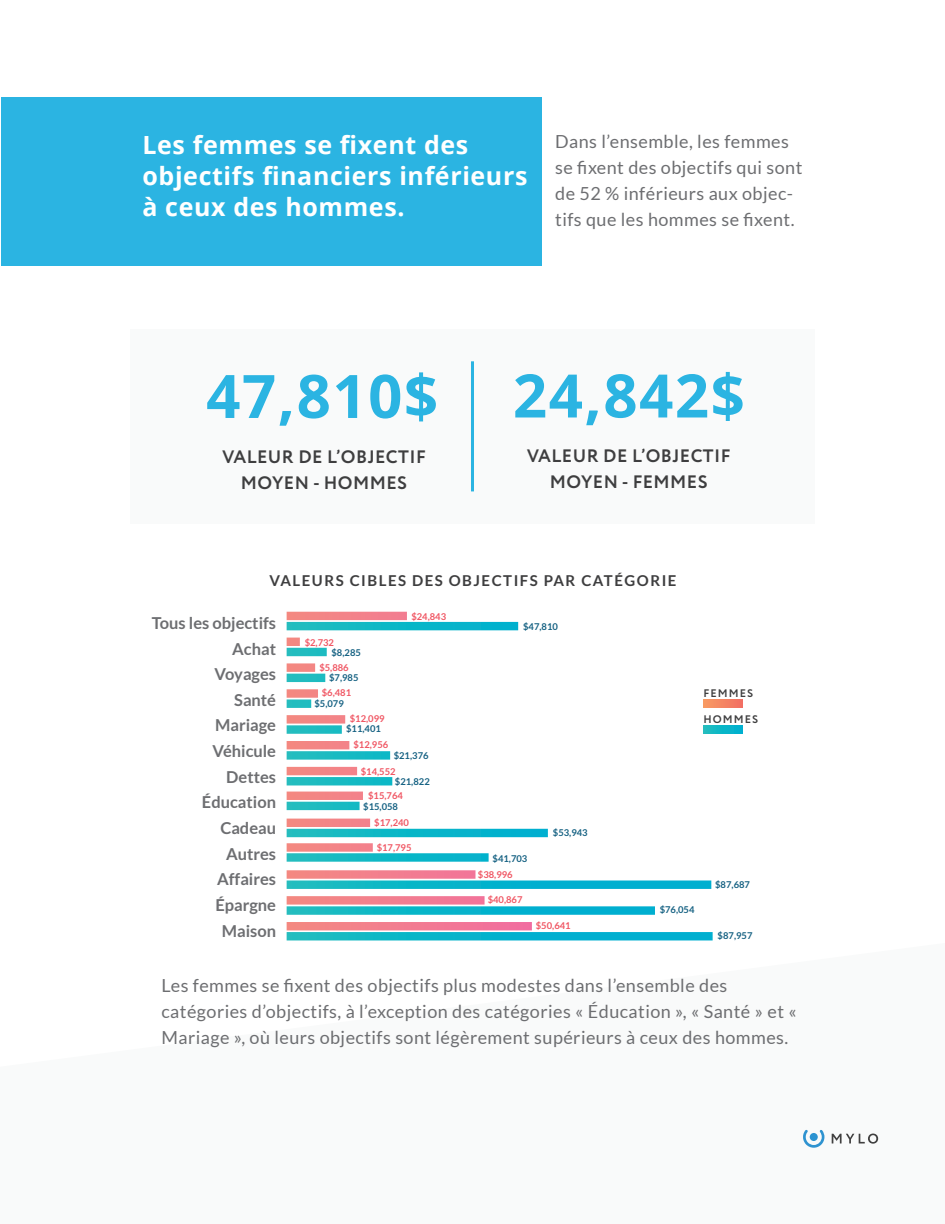
<style>
.page{position:relative;width:945px;height:1224px;background:#fff}
.page>*{position:absolute;margin:0;border:0;box-sizing:border-box;transform-origin:0 0}
.t1{font:700 60px "Open Sans";letter-spacing:.025em;color:#2bb4e2}
.t2{font:700 25px/31px "Open Sans";letter-spacing:.025em;color:#fff}
.t3{font:18px/26px "Lato";letter-spacing:.025em;color:#6d6e71}
.t4{font:700 18px/26px "Circe";letter-spacing:.025em;color:#3e3e3f;text-align:center}
.t5{font:700 16.5px/25.6px "Lato";color:#6d6e71;text-align:right}
.t6{font:700 15px "Lato";letter-spacing:.1em;color:#3e3e3f}
.t7{font:700 11px "Circe";letter-spacing:.1em;color:#3e3e3f}
.t8{font:700 9.4px "Lato";color:#156182}
.t9{font:700 9.4px "Lato";color:#f05663}
</style>
<div class="page">
<div style="left:1px;top:97px;width:540px;height:169px;background:#2bb4e2"></div>
<div style="left:130px;top:329px;width:685px;height:194px;background:#f9fafa"></div>
<hr style="left:471px;top:361px;width:3px;height:130px;background:#2bb4e2">
<svg style="left:832px;top:1133px;width:46px;height:10px"></svg>
<svg style="left:803px;top:1129px;width:21px;height:18px"></svg>
<svg style="left:287px;top:611px;width:120px;height:10px"></svg>
<svg style="left:287px;top:621px;width:426px;height:319px"></svg>
<svg style="left:703px;top:698px;width:40px;height:9px"></svg>
<svg style="left:703px;top:724px;width:40px;height:9px"></svg>
<h2 class="t2" style="left:142px;top:129px;width:386px">Les femmes se fixent des objectifs financiers inférieurs à ceux des hommes.</h2>
<p class="t3" style="left:555px;top:128px;width:249px">Dans l’ensemble, les femmes se fixent des objectifs qui sont de 52 % inférieurs aux objec&shy;tifs que les hommes se fixent.</p>
<h1 class="t1" style="left:206px;top:353px;width:540px">47,810$ 24,842$</h1>
<p class="t4" style="left:222px;top:444px;width:205px">VALEUR DE L’OBJECTIF<br>MOYEN - HOMMES</p>
<p class="t4" style="left:527px;top:444px;width:205px">VALEUR DE L’OBJECTIF<br>MOYEN - FEMMES</p>
<p class="t6" style="left:270px;top:571px;width:408px">VALEURS CIBLES DES OBJECTIFS PAR CATÉGORIE</p>
<p class="t5" style="left:152px;top:609px;width:126px">Tous les objectifs<br>Achat<br>Voyages<br>Santé<br>Mariage<br>Véhicule<br>Dettes<br>Éducation<br>Cadeau<br>Autres<br>Affaires<br>Épargne<br>Maison</p>
<p class="t9" style="left:411px;top:610px;width:36px">$24,843</p>
<p class="t8" style="left:523px;top:620px;width:36px">$47,810</p>
<p class="t9" style="left:305px;top:636px;width:31px">$2,732</p>
<p class="t9" style="left:319px;top:661px;width:31px">$5,886</p>
<p class="t9" style="left:322px;top:687px;width:31px">$6,481</p>
<p class="t9" style="left:350px;top:712px;width:36px">$12,099</p>
<p class="t8" style="left:332px;top:646px;width:31px">$8,285</p>
<p class="t8" style="left:329px;top:671px;width:31px">$7,985</p>
<p class="t8" style="left:314px;top:697px;width:31px">$5,079</p>
<p class="t8" style="left:346px;top:722px;width:36px">$11,401</p>
<p class="t9" style="left:353px;top:739px;width:36px">$12,956</p>
<p class="t9" style="left:361px;top:765px;width:36px">$14,552</p>
<p class="t8" style="left:394px;top:749px;width:36px">$21,376</p>
<p class="t8" style="left:395px;top:775px;width:36px">$21,822</p>
<p class="t9" style="left:368px;top:790px;width:36px">$15,764</p>
<p class="t8" style="left:363px;top:800px;width:36px">$15,058</p>
<p class="t9" style="left:374px;top:816px;width:36px">$17,240</p>
<p class="t8" style="left:553px;top:826px;width:36px">$53,943</p>
<p class="t9" style="left:377px;top:841px;width:36px">$17,795</p>
<p class="t8" style="left:493px;top:852px;width:36px">$41,703</p>
<p class="t9" style="left:478px;top:868px;width:36px">$38,996</p>
<p class="t9" style="left:488px;top:893px;width:36px">$40,867</p>
<p class="t8" style="left:660px;top:903px;width:36px">$76,054</p>
<p class="t9" style="left:536px;top:919px;width:36px">$50,641</p>
<p class="t7" style="left:703px;top:685px;width:51px">FEMMES</p>
<p class="t7" style="left:703px;top:711px;width:56px">HOMMES</p>
<p class="t8" style="left:715px;top:878px;width:36px">$87,687</p>
<p class="t8" style="left:718px;top:929px;width:36px">$87,957</p>
<p class="t3" style="left:161px;top:972px;width:637px">Les femmes se fixent des objectifs plus modestes dans l’ensemble des catégories d’objectifs, à l’exception des catégories « Éducation », « Santé » et «<br>Mariage », où leurs objectifs sont légèrement supérieurs à ceux des hommes.</p>
</div>
